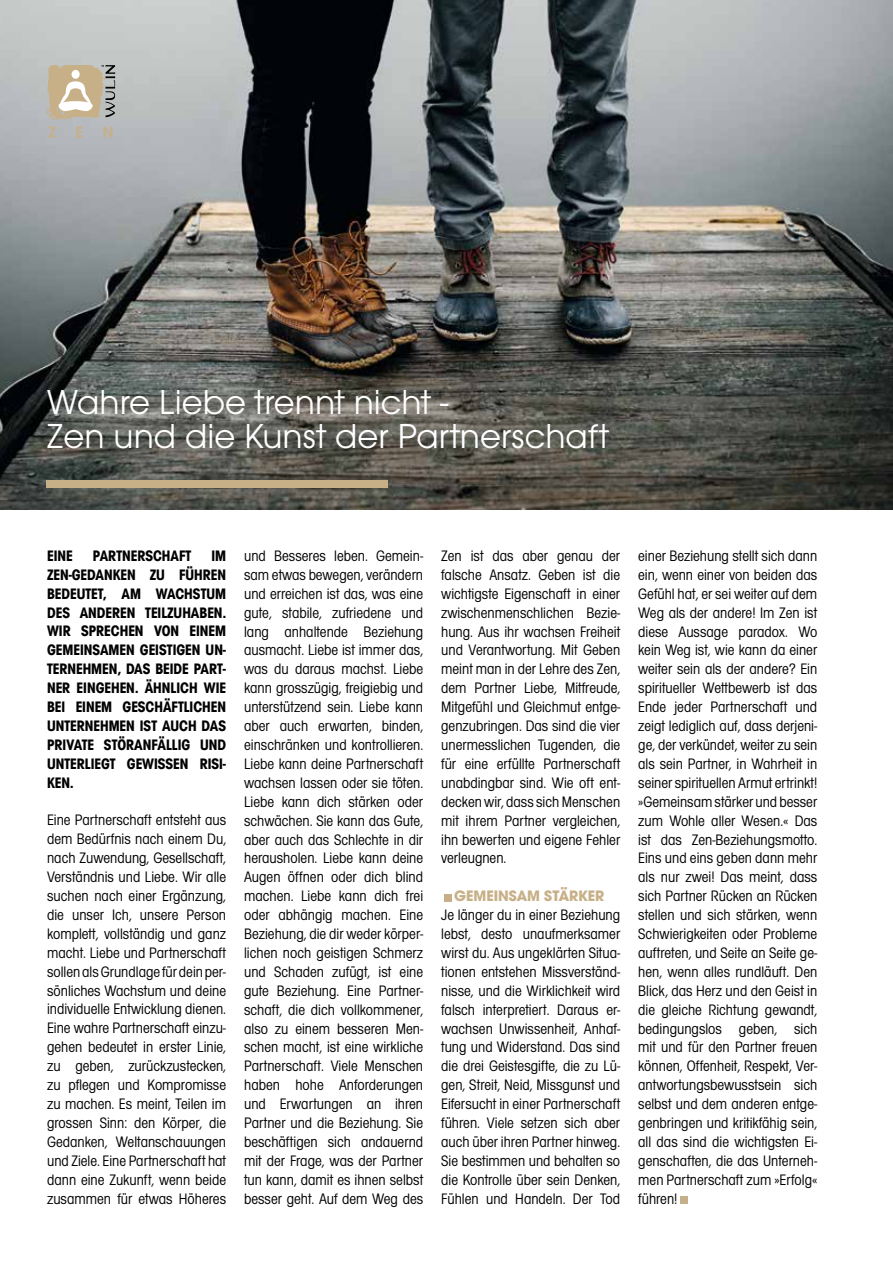
<style>
.page{position:relative;width:893px;height:1263px;background:#fff}
.page>*{position:absolute;margin:0;border:0;box-sizing:border-box;transform-origin:0 0}
.t1{font:36px/34.5px "Avant Garde Gothic Itc T";color:#fff}
.t2{font:condensed 15.75px/18.9px "Avant Garde Gothic Itc T";color:#000;text-align:justify}
.t3{font:700 condensed 15.75px/18.9px "Avant Garde Gothic Itc T";color:#000;text-align:justify}
.t4{font:700 15.75px "Avant Garde Gothic Itc T";color:#c7b087}
</style>
<div class="page">
<img style="left:0;top:0;width:893px;height:510px">
<svg style="left:49px;top:127px;width:7px;height:11px"></svg>
<svg style="left:76px;top:127px;width:6px;height:11px"></svg>
<svg style="left:104px;top:127px;width:8px;height:11px"></svg>
<svg style="left:47px;top:65px;width:68px;height:55px;background:#c4b7a0"></svg>
<div style="left:444px;top:894px;width:7px;height:7px;background:#c7b087"></div>
<div style="left:680px;top:1197px;width:7px;height:7px;background:#c7b087"></div>
<div style="left:46px;top:480px;width:342px;height:7px;background:#c7b087"></div>
<h1 class="t1" style="left:47px;top:384px;width:564px">Wahre Liebe trennt nicht -<br>Zen und die Kunst der Partnerschaft</h1>
<p class="t3" style="left:47px;top:546px;width:27px">EINE</p>
<p class="t3" style="left:93px;top:546px;width:100px">PARTNERSCHAFT</p>
<p class="t3" style="left:47px;top:546px;width:181px;text-indent:164px">IM ZEN-GEDANKEN ZU FÜHREN BEDEUTET, AM WACHSTUM DES ANDEREN TEILZUHABEN.<br>WIR SPRECHEN VON EINEM GEMEINSAMEN GEISTIGEN UN-TERNEHMEN, DAS BEIDE PART-NER EINGEHEN. ÄHNLICH WIE BEI EINEM GESCHÄFTLICHEN UNTERNEHMEN IST AUCH DAS PRIVATE STÖRANFÄLLIG UND UNTERLIEGT GEWISSEN RISI-KEN.</p>
<p class="t2" style="left:47px;top:810px;width:181px">Eine Partnerschaft entsteht aus dem Bedürfnis nach einem Du, nach Zuwendung, Gesellschaft, Verständnis und Liebe. Wir alle suchen nach einer Ergänzung, die unser Ich, unsere Person komplett, vollständig und ganz macht. Liebe und Partnerschaft sollen als Grundlage für dein per&shy;sönliches Wachstum und deine individuelle Entwicklung dienen.<br>Eine wahre Partnerschaft einzu&shy;gehen bedeutet in erster Linie, zu geben, zurückzustecken, zu pflegen und Kompromisse zu machen. Es meint, Teilen im grossen Sinn: den Körper, die Gedanken, Weltanschauungen und Ziele. Eine Partnerschaft hat dann eine Zukunft, wenn beide zusammen für etwas Höheres</p>
<p class="t2" style="left:244px;top:546px;width:181px">und Besseres leben. Gemein&shy;sam etwas bewegen, verändern und erreichen ist das, was eine gute, stabile, zufriedene und lang anhaltende Beziehung ausmacht. Liebe ist immer das, was du daraus machst. Liebe kann grosszügig, freigiebig und unterstützend sein. Liebe kann aber auch erwarten, binden, einschränken und kontrollieren.<br>Liebe kann deine Partnerschaft wachsen lassen oder sie töten.<br>Liebe kann dich stärken oder schwächen. Sie kann das Gute, aber auch das Schlechte in dir herausholen. Liebe kann deine Augen öffnen oder dich blind machen. Liebe kann dich frei oder abhängig machen. Eine Beziehung, die dir weder körper&shy;lichen noch geistigen Schmerz und Schaden zufügt, ist eine gute Beziehung. Eine Partner&shy;schaft, die dich vollkommener, also zu einem besseren Men&shy;schen macht, ist eine wirkliche Partnerschaft. Viele Menschen haben hohe Anforderungen und Erwartungen an ihren Partner und die Beziehung. Sie beschäftigen sich andauernd mit der Frage, was der Partner tun kann, damit es ihnen selbst besser geht. Auf dem Weg des</p>
<p class="t2" style="left:441px;top:546px;width:181px">Zen ist das aber genau der falsche Ansatz. Geben ist die wichtigste Eigenschaft in einer zwischenmenschlichen Bezie&shy;hung. Aus ihr wachsen Freiheit und Verantwortung. Mit Geben meint man in der Lehre des Zen, dem Partner Liebe, Mitfreude, Mitgefühl und Gleichmut entge&shy;genzubringen. Das sind die vier unermesslichen Tugenden, die für eine erfüllte Partnerschaft unabdingbar sind. Wie oft ent&shy;decken wir, dass sich Menschen mit ihrem Partner vergleichen, ihn bewerten und eigene Fehler verleugnen.</p>
<p class="t4" style="left:454px;top:886px;width:152px">GEMEINSAM STÄRKER</p>
<p class="t2" style="left:441px;top:905px;width:181px">Je länger du in einer Beziehung lebst, desto unaufmerksamer wirst du. Aus ungeklärten Situa&shy;tionen entstehen Missverständ&shy;nisse, und die Wirklichkeit wird falsch interpretiert. Daraus er&shy;wachsen Unwissenheit, Anhaf&shy;tung und Widerstand. Das sind die drei Geistesgifte, die zu Lü&shy;gen, Streit, Neid, Missgunst und Eifersucht in einer Partnerschaft führen. Viele setzen sich aber auch über ihren Partner hinweg.<br>Sie bestimmen und behalten so die Kontrolle über sein Denken, Fühlen und Handeln. Der Tod</p>
<p class="t2" style="left:638px;top:546px;width:181px">einer Beziehung stellt sich dann ein, wenn einer von beiden das Gefühl hat, er sei weiter auf dem Weg als der andere! Im Zen ist diese Aussage paradox. Wo kein Weg ist, wie kann da einer weiter sein als der andere? Ein spiritueller Wettbewerb ist das Ende jeder Partnerschaft und zeigt lediglich auf, dass derjeni&shy;ge, der verkündet, weiter zu sein als sein Partner, in Wahrheit in seiner spirituellen Armut ertrinkt! »Gemeinsam stärker und besser zum Wohle aller Wesen.« Das ist das Zen-Beziehungsmotto.<br>Eins und eins geben dann mehr als nur zwei! Das meint, dass sich Partner Rücken an Rücken stellen und sich stärken, wenn Schwierigkeiten oder Probleme auftreten, und Seite an Seite ge&shy;hen, wenn alles rundläuft. Den Blick, das Herz und den Geist in die gleiche Richtung gewandt, bedingungslos geben, sich mit und für den Partner freuen können, Offenheit, Respekt, Ver&shy;antwortungsbewusstsein sich selbst und dem anderen entge&shy;genbringen und kritikfähig sein, all das sind die wichtigsten Ei&shy;genschaften, die das Unterneh&shy;men Partnerschaft zum »Erfolg« führen!</p>
</div>
